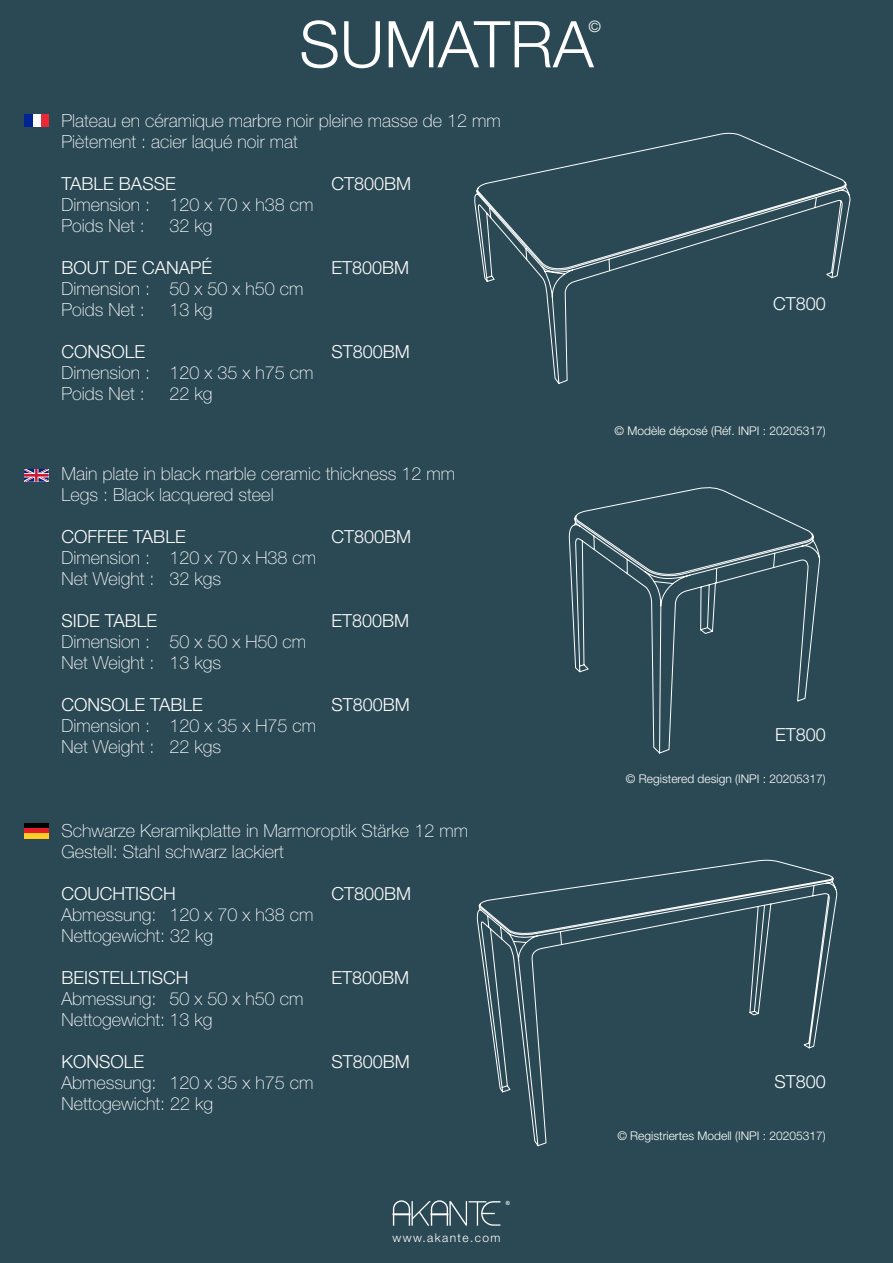
<style>
.page{position:relative;width:893px;height:1263px;background:#2b4954}
.page>*{position:absolute;margin:0;border:0;box-sizing:border-box;transform-origin:0 0}
.t1{font:300 64.5px "Helvetica Neue LT Std";color:#fff}
.t2{font:100 18px "Helvetica Neue LT Std";color:#fff}
.t3{font:300 18px "Helvetica Neue LT Std";color:#fff}
.t4{font:300 15.75px "Helvetica Neue LT Std";color:#fff}
.t5{font:300 12px "Helvetica Neue LT Std";color:#fff}
.t6{font:300 12px "Helvetica Neue LT Std";letter-spacing:.115em;color:#fff}
.t7{font:5.7px "Arial Rounded MT Bold";color:#fff}
</style>
<div class="page">
<svg style="left:392px;top:1200px;width:108px;height:26px"></svg>
<svg style="left:474px;top:132px;width:377px;height:252px"></svg>
<svg style="left:569px;top:487px;width:252px;height:267px"></svg>
<svg style="left:476px;top:859px;width:362px;height:288px"></svg>
<div style="left:24px;top:114px;width:25px;height:13px;background:#ed2938"></div>
<div style="left:24px;top:114px;width:16px;height:13px;background:#fff"></div>
<div style="left:24px;top:114px;width:8px;height:13px;background:#002494"></div>
<div style="left:24px;top:824px;width:24px;height:5px;background:#000001"></div>
<div style="left:24px;top:829px;width:24px;height:5px;background:#e31e24"></div>
<div style="left:24px;top:834px;width:24px;height:5px;background:#fecd26"></div>
<svg style="left:24px;top:469px;width:25px;height:13px"></svg>
<p class="t1" style="left:299px;top:5px;width:296px">SUMATRA</p>
<p class="t4" style="left:589px;top:17px;width:14px">©</p>
<p class="t2" style="left:62px;top:110px;width:441px">Plateau en céramique marbre noir pleine masse de 12 mm</p>
<p class="t2" style="left:62px;top:131px;width:238px">Piètement : acier laqué noir mat</p>
<p class="t3" style="left:62px;top:173px;width:116px">TABLE BASSE</p>
<p class="t3" style="left:332px;top:173px;width:81px">CT800BM</p>
<p class="t2" style="left:62px;top:194px;width:254px">Dimension : 120 x 70 x h38 cm</p>
<p class="t2" style="left:62px;top:215px;width:85px">Poids Net :</p>
<p class="t2" style="left:170px;top:215px;width:45px">32 kg</p>
<p class="t3" style="left:62px;top:257px;width:152px">BOUT DE CANAPÉ</p>
<p class="t3" style="left:332px;top:257px;width:79px">ET800BM</p>
<p class="t2" style="left:62px;top:278px;width:244px">Dimension : 50 x 50 x h50 cm</p>
<p class="t2" style="left:62px;top:299px;width:85px">Poids Net :</p>
<p class="t2" style="left:170px;top:299px;width:45px">13 kg</p>
<p class="t3" style="left:62px;top:341px;width:85px">CONSOLE</p>
<p class="t3" style="left:331px;top:341px;width:80px">ST800BM</p>
<p class="t2" style="left:62px;top:362px;width:254px">Dimension : 120 x 35 x h75 cm</p>
<p class="t2" style="left:62px;top:383px;width:85px">Poids Net :</p>
<p class="t2" style="left:170px;top:383px;width:45px">22 kg</p>
<p class="t2" style="left:62px;top:463px;width:395px">Main plate in black marble ceramic thickness 12 mm</p>
<p class="t2" style="left:62px;top:484px;width:214px">Legs : Black lacquered steel</p>
<p class="t3" style="left:62px;top:526px;width:126px">COFFEE TABLE</p>
<p class="t3" style="left:332px;top:526px;width:81px">CT800BM</p>
<p class="t2" style="left:62px;top:547px;width:256px">Dimension : 120 x 70 x H38 cm</p>
<p class="t2" style="left:62px;top:568px;width:161px">Net Weight : 32 kgs</p>
<p class="t3" style="left:62px;top:610px;width:97px">SIDE TABLE</p>
<p class="t3" style="left:332px;top:610px;width:79px">ET800BM</p>
<p class="t2" style="left:62px;top:631px;width:246px">Dimension : 50 x 50 x H50 cm</p>
<p class="t2" style="left:62px;top:652px;width:161px">Net Weight : 13 kgs</p>
<p class="t3" style="left:62px;top:694px;width:143px">CONSOLE TABLE</p>
<p class="t3" style="left:331px;top:694px;width:80px">ST800BM</p>
<p class="t2" style="left:62px;top:715px;width:256px">Dimension : 120 x 35 x H75 cm</p>
<p class="t2" style="left:62px;top:736px;width:161px">Net Weight : 22 kgs</p>
<p class="t2" style="left:62px;top:820px;width:408px">Schwarze Keramikplatte in Marmoroptik Stärke 12 mm</p>
<p class="t2" style="left:62px;top:841px;width:224px">Gestell: Stahl schwarz lackiert</p>
<p class="t3" style="left:62px;top:883px;width:116px">COUCHTISCH</p>
<p class="t3" style="left:332px;top:883px;width:81px">CT800BM</p>
<p class="t2" style="left:62px;top:904px;width:254px">Abmessung: 120 x 70 x h38 cm</p>
<p class="t2" style="left:62px;top:925px;width:153px">Nettogewicht: 32 kg</p>
<p class="t3" style="left:62px;top:967px;width:129px">BEISTELLTISCH</p>
<p class="t3" style="left:332px;top:967px;width:79px">ET800BM</p>
<p class="t2" style="left:62px;top:988px;width:244px">Abmessung: 50 x 50 x h50 cm</p>
<p class="t2" style="left:62px;top:1009px;width:153px">Nettogewicht: 13 kg</p>
<p class="t3" style="left:62px;top:1051px;width:84px">KONSOLE</p>
<p class="t3" style="left:332px;top:1051px;width:80px">ST800BM</p>
<p class="t2" style="left:62px;top:1072px;width:254px">Abmessung: 120 x 35 x h75 cm</p>
<p class="t2" style="left:62px;top:1093px;width:153px">Nettogewicht: 22 kg</p>
<p class="t3" style="left:773px;top:293px;width:54px">CT800</p>
<p class="t5" style="left:615px;top:423px;width:213px">© Modèle déposé (Réf. INPI : 20205317)</p>
<p class="t3" style="left:775px;top:723px;width:52px">ET800</p>
<p class="t5" style="left:626px;top:772px;width:201px">© Registered design (INPI : 20205317)</p>
<p class="t3" style="left:775px;top:1071px;width:53px">ST800</p>
<p class="t5" style="left:617px;top:1129px;width:210px">© Registriertes Modell (INPI : 20205317)</p>
<p class="t7" style="left:506px;top:1200px;width:6px">®</p>
<p class="t6" style="left:392px;top:1230px;width:109px">www.akante.com</p>
</div>
